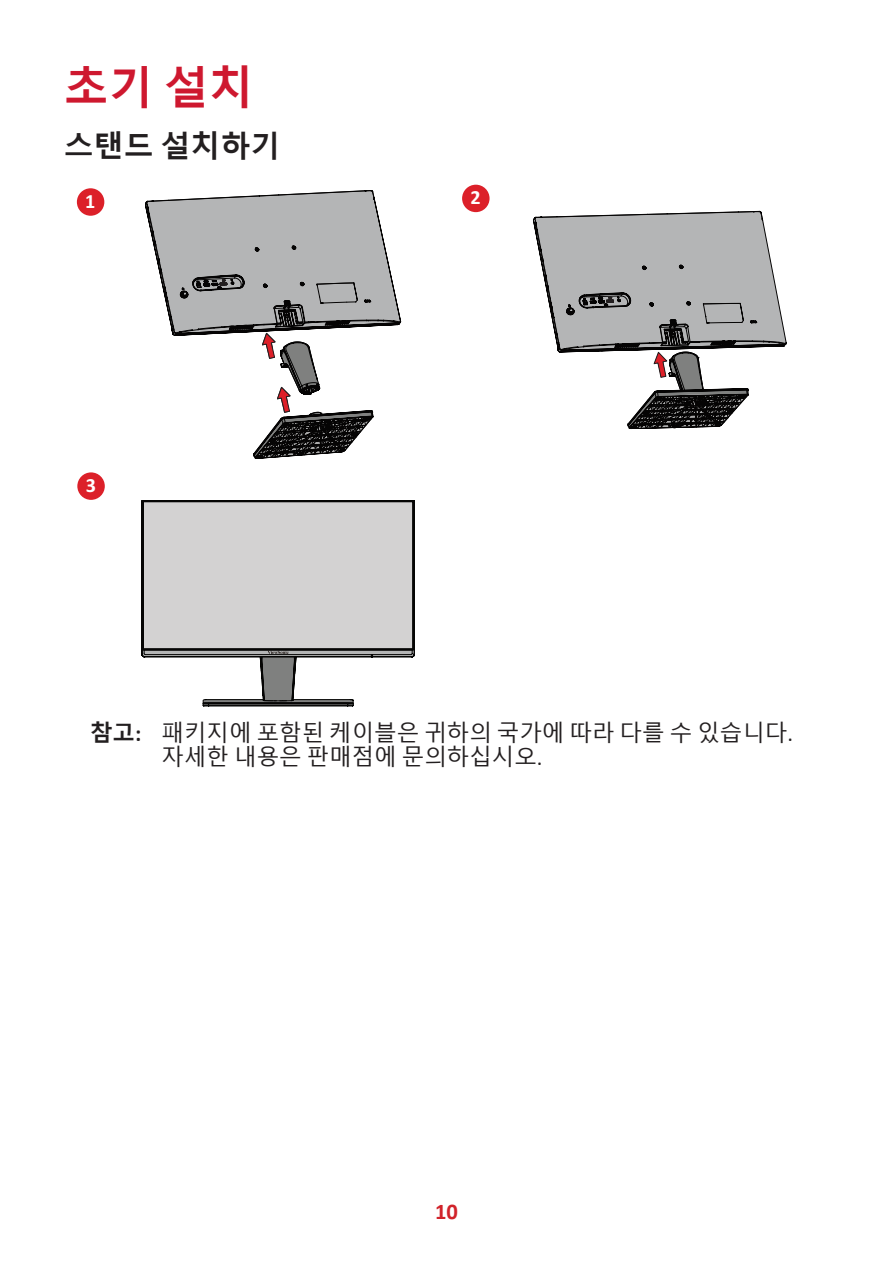
<style>
.page{position:relative;width:893px;height:1263px;background:#fff}
.page>*{position:absolute;margin:0;border:0;box-sizing:border-box;transform-origin:0 0}
.t1{font:700 45px "Malgun Gothic";color:#ce182f}
.t2{font:700 30px "Malgun Gothic";color:#231f20}
.t3{font:22.5px/24px "Malgun Gothic";color:#231f20}
.t4{font:700 22.5px "Calibri";color:#d1232a}
.t5{font:700 20.1px "Calibri";color:#fff}
.s1{font-weight:700}
.s2{font-family:"Calibri";font-weight:700}
.s3{font-family:"Calibri"}
</style>
<div class="page">
<div style="left:77px;top:188px;width:27px;height:28px;background:#dc2029;border-radius:50%"></div>
<svg style="left:145px;top:190px;width:256px;height:269px"></svg>
<div style="left:462px;top:185px;width:28px;height:27px;background:#dc2029;border-radius:50%"></div>
<svg style="left:533px;top:211px;width:253px;height:218px"></svg>
<div style="left:77px;top:472px;width:28px;height:28px;background:#dc2029;border-radius:50%"></div>
<svg style="left:142px;top:500px;width:273px;height:207px"></svg>
<h1 class="t1" style="left:64px;top:61px;width:192px">초기 설치</h1>
<h2 class="t2" style="left:64px;top:129px;width:218px">스탠드 설치하기</h2>
<p class="t5" style="left:85px;top:187px;width:12px">1</p>
<p class="t5" style="left:470px;top:184px;width:12px">2</p>
<p class="t5" style="left:86px;top:471px;width:12px">3</p>
<p class="t3" style="left:162px;top:721px;width:633px;text-indent:-71px"><span class="s1">참고</span><span class="s2">:</span> 패키지에 포함된 케이블은 귀하의 국가에 따라 다를 수 있습니다<span class="s3">. </span>자세한 내용은 판매점에 문의하십시오<span class="s3">.</span></p>
<p class="t4" style="left:435px;top:1196px;width:24px">10</p>
</div>
